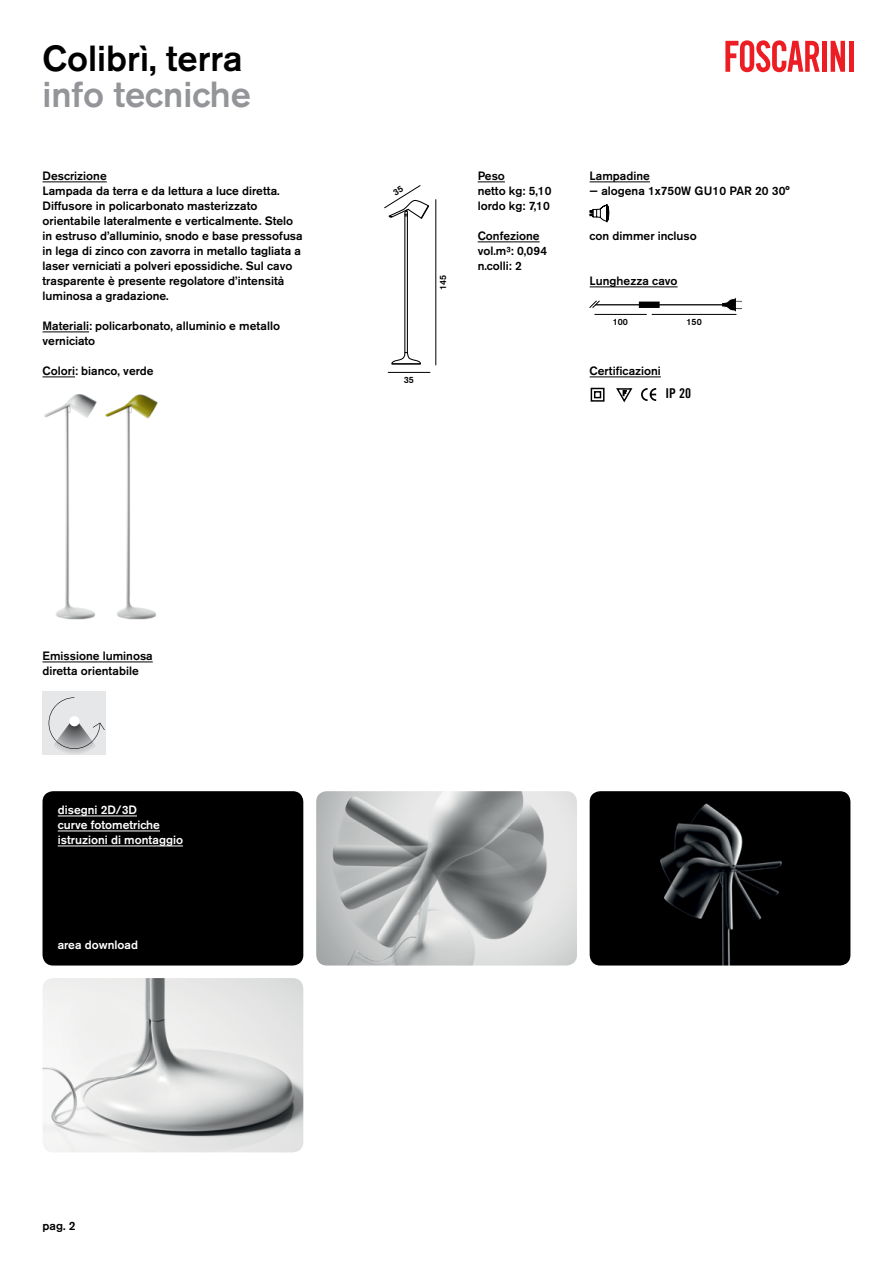
<style>
.page{position:relative;width:893px;height:1263px;background:#fff}
.page>*{position:absolute;margin:0;border:0;box-sizing:border-box;transform-origin:0 0}
.t1{font:500 36px "Akzidenz Grotesk BE";color:#000}
.t2{font:500 36px "Akzidenz Grotesk BE";color:#939598}
.t3{font:13.5px "Trade Gothic Bold Cond Twenty";color:#000}
.t4{font:500 12px/15px "Akzidenz Grotesk BE";color:#000}
.t5{font:500 12px/15px "Akzidenz Grotesk BE";color:#fff}
.t6{font:500 9px "Akzidenz Grotesk BE";color:#000}
</style>
<div class="page">
<hr style="left:43px;top:182px;width:64px;height:1px;background:#000">
<hr style="left:43px;top:332px;width:46px;height:1px;background:#000">
<hr style="left:43px;top:377px;width:32px;height:1px;background:#000">
<hr style="left:43px;top:662px;width:110px;height:1px;background:#000">
<svg style="left:478px;top:182px;width:27px;height:1px"></svg>
<hr style="left:478px;top:242px;width:62px;height:1px;background:#000">
<hr style="left:590px;top:182px;width:60px;height:1px;background:#000">
<hr style="left:590px;top:287px;width:88px;height:1px;background:#000">
<hr style="left:590px;top:377px;width:71px;height:1px;background:#000">
<img style="left:44px;top:394px;width:53px;height:226px">
<img style="left:105px;top:394px;width:53px;height:226px">
<svg style="left:831px;top:41px;width:14px;height:31px"></svg>
<div style="left:822px;top:41px;width:5px;height:31px;background:#ed1d24"></div>
<hr style="left:849px;top:41px;width:4px;height:31px;background:#ed1d24">
<svg style="left:725px;top:40px;width:95px;height:32px"></svg>
<img style="left:316px;top:791px;width:261px;height:174px">
<div style="left:43px;top:791px;width:260px;height:174px;background:#000;border-radius:11px"></div>
<img style="left:590px;top:791px;width:260px;height:174px">
<img style="left:43px;top:978px;width:260px;height:174px">
<hr style="left:58px;top:816px;width:79px;height:1px;background:#fff">
<hr style="left:58px;top:831px;width:102px;height:1px;background:#fff">
<hr style="left:58px;top:846px;width:125px;height:1px;background:#fff">
<svg style="left:590px;top:204px;width:19px;height:19px"></svg>
<hr style="left:594px;top:314px;width:53px;height:1px;background:#000">
<hr style="left:652px;top:314px;width:84px;height:1px;background:#000">
<svg style="left:589px;top:297px;width:153px;height:15px"></svg>
<svg style="left:590px;top:387px;width:15px;height:15px"></svg>
<svg style="left:616px;top:388px;width:17px;height:15px"></svg>
<svg style="left:641px;top:388px;width:16px;height:13px"></svg>
<hr style="left:388px;top:372px;width:42px;height:1px;background:#000">
<hr style="left:435px;top:199px;width:1px;height:166px;background:#000">
<div style="left:43px;top:691px;width:63px;height:64px;background:#e6e7e8"></div>
<svg style="left:49px;top:697px;width:56px;height:57px"></svg>
<svg style="left:384px;top:185px;width:46px;height:180px"></svg>
<h1 class="t1" style="left:43px;top:36px;width:202px">Colibrì, terra</h1>
<h1 class="t2" style="left:43px;top:72px;width:210px">info tecniche</h1>
<p class="t4" style="left:43px;top:168px;width:262px">Descrizione<br>Lampada da terra e da lettura a luce diretta.<br>Diffusore in policarbonato masterizzato orientabile lateralmente e verticalmente. Stelo in estruso d’alluminio, snodo e base pressofusa in lega di zinco con zavorra in metallo tagliata a laser verniciati a polveri epossidiche. Sul cavo trasparente è presente regolatore d’intensità luminosa a gradazione.</p>
<p class="t4" style="left:43px;top:318px;width:239px">Materiali: policarbonato, alluminio e metallo verniciato</p>
<p class="t4" style="left:43px;top:363px;width:112px">Colori: bianco, verde</p>
<p class="t4" style="left:43px;top:648px;width:112px">Emissione luminosa diretta orientabile</p>
<p class="t5" style="left:58px;top:802px;width:127px">disegni 2D/3D<br>curve fotometriche istruzioni di montaggio</p>
<p class="t5" style="left:58px;top:937px;width:82px">area download</p>
<p class="t6" style="left:437px;top:290px;width:17px;rotate:-90deg">145</p>
<p class="t4" style="left:478px;top:168px;width:75px">Peso<br>netto kg: 5,10 lordo kg: 7,10</p>
<p class="t4" style="left:478px;top:228px;width:71px">Confezione vol.m³: 0,094 n.colli: 2</p>
<p class="t6" style="left:404px;top:374px;width:12px">35</p>
<p class="t4" style="left:590px;top:168px;width:62px">Lampadine</p>
<p class="t4" style="left:590px;top:183px;width:202px">— alogena 1x750W GU10 PAR 20 30°</p>
<p class="t4" style="left:590px;top:228px;width:109px">con dimmer incluso</p>
<p class="t4" style="left:590px;top:273px;width:89px">Lunghezza cavo</p>
<p class="t6" style="left:613px;top:316px;width:17px">100</p>
<p class="t6" style="left:687px;top:316px;width:17px">150</p>
<p class="t4" style="left:590px;top:363px;width:73px">Certificazioni</p>
<p class="t3" style="left:665px;top:385px;width:27px">IP 20</p>
<p class="t4" style="left:43px;top:1218px;width:34px">pag. 2</p>
</div>
